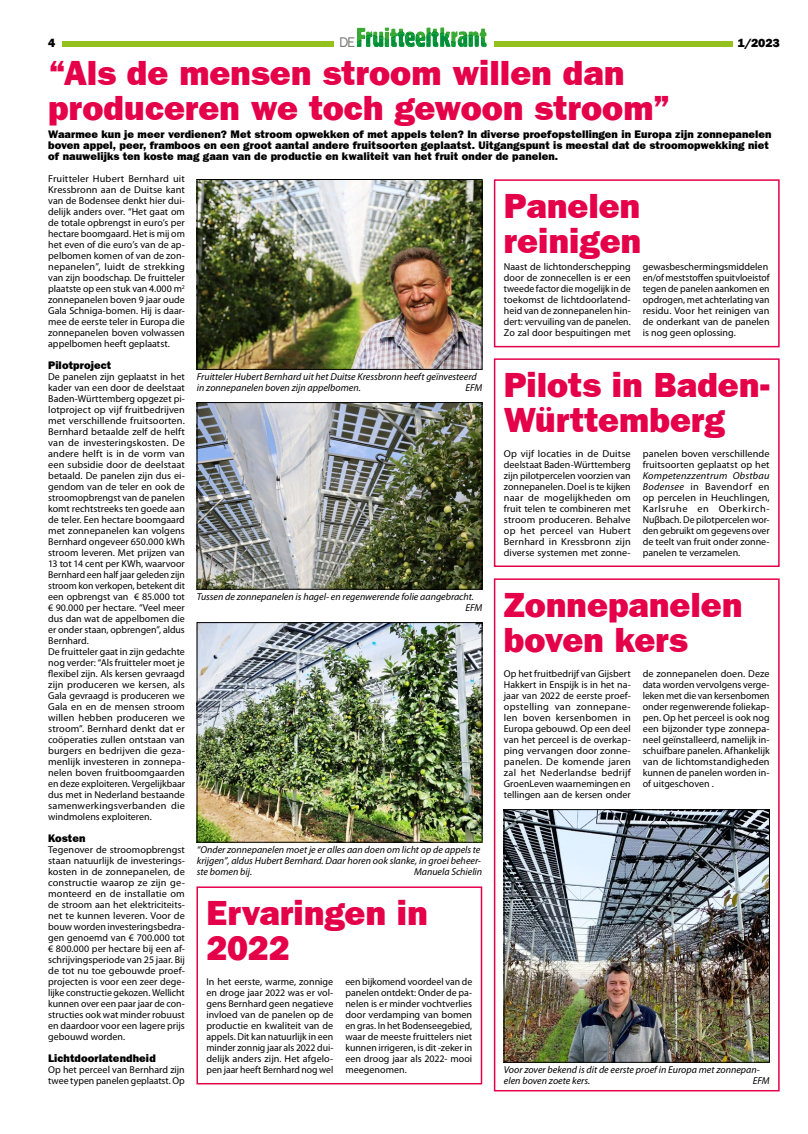
<style>
.page{position:relative;width:808px;height:1134px;background:#fff}
.page>*{position:absolute;margin:0;border:0;box-sizing:border-box;transform-origin:0 0}
.t1{font:800 35px/35px "Frankfurt Gothic";color:#e5004a}
.t2{font:14.4px "Franklin Gothic";color:#7e7e7d}
.t3{font:800 12px "Frankfurt Gothic";color:#000}
.t4{font:800 11px/11px "Frankfurt Gothic";letter-spacing:.01em;color:#000}
.t5{font:10px/11px "Myriad Pro";color:#000;text-align:justify}
.t6{font:italic 10px/11px "Myriad Pro";color:#000}
.s1{font-style:italic}
</style>
<div class="page">
<div style="left:62px;top:41px;width:671px;height:6px;background:#95c11f"></div>
<div style="left:334px;top:28px;width:160px;height:20px;background:#fff"></div>
<svg style="left:357px;top:27px;width:129px;height:20px"></svg>
<div style="left:494px;top:179px;width:286px;height:168px;border:2px solid #e5004a"></div>
<div style="left:196px;top:886px;width:286px;height:198px;border:2px solid #e5004a"></div>
<div style="left:494px;top:358px;width:286px;height:209px;border:2px solid #e5004a"></div>
<div style="left:494px;top:578px;width:286px;height:513px;border:2px solid #e5004a"></div>
<img style="left:506px;top:811px;width:262px;height:249px">
<div style="left:504px;top:809px;width:266px;height:253px;border:1px solid #000"></div>
<img style="left:199px;top:181px;width:281px;height:187px">
<div style="left:197px;top:179px;width:285px;height:191px;border:1px solid #000"></div>
<img style="left:199px;top:404px;width:281px;height:183px">
<div style="left:197px;top:402px;width:285px;height:187px;border:1px solid #000"></div>
<img style="left:199px;top:624px;width:281px;height:216px">
<div style="left:197px;top:622px;width:285px;height:220px;border:1px solid #000"></div>
<p class="t3" style="left:48px;top:35px;width:9px">4</p>
<h2 class="t2" style="left:339px;top:33px;width:17px">DE</h2>
<p class="t3" style="left:738px;top:35px;width:43px">1/2023</p>
<h1 class="t1" style="left:48px;top:55px;width:624px">“Als de mensen stroom willen dan produceren we toch gewoon stroom”</h1>
<p class="t4" style="left:48px;top:129px;width:725px">Waarmee kun je meer verdienen? Met stroom opwekken of met appels telen? In diverse proefopstellingen in Europa zijn zonnepanelen boven appel, peer, framboos en een groot aantal andere fruitsoorten geplaatst. Uitgangspunt is meestal dat de stroomopwekking niet of nauwelijks ten koste mag gaan van de productie en kwaliteit van het fruit onder de panelen.</p>
<p class="t5" style="left:48px;top:173px;width:138px">Fruitteler Hubert Bernhard uit Kressbronn aan de Duitse kant van de Bodensee denkt hier dui&shy;delijk anders over. “Het gaat om de totale opbrengst in euro’s per hectare boomgaard. Het is mij om het even of die euro’s van de ap&shy;pelbomen komen of van de zon&shy;nepanelen”, luidt de strekking van zijn boodschap. De fruitteler plaatste op een stuk van 4.000 m<sup>2 </sup>zonnepanelen boven 9 jaar oude Gala Schniga-bomen. Hij is daar&shy;mee de eerste teler in Europa die zonnepanelen boven volwassen appelbomen heeft geplaatst.</p>
<p class="t4" style="left:48px;top:360px;width:65px">Pilotproject</p>
<p class="t5" style="left:48px;top:371px;width:138px;text-align:left">De panelen zijn geplaatst in het kader van een door de deelstaat<br>Baden-Württemberg opgezet pi&shy;lotproject op vijf fruitbedrijven met verschillende fruitsoorten.<br>Bernhard betaalde zelf de helft van de investeringskosten. De andere helft is in de vorm van een subsidie door de deelstaat betaald. De panelen zijn dus ei&shy;gendom van de teler en ook de stroomopbrengst van de panelen komt rechtstreeks ten goede aan de teler. Een hectare boomgaard met zonnepanelen kan volgens<br>Bernhard ongeveer 650.000 kWh stroom leveren. Met prijzen van<br>13 tot 14 cent per KWh, waarvoor<br>Bernhard een half jaar geleden zijn stroom kon verkopen, betekent dit een opbrengst van € 85.000 tot € 90.000 per hectare. “Veel meer dus dan wat de appelbomen die er onder staan, opbrengen”, aldus<br>Bernhard.<br>De fruitteler gaat in zijn gedachte nog verder: “Als fruitteler moet je flexibel zijn. Als kersen gevraagd zijn produceren we kersen, als<br>Gala gevraagd is produceren we<br>Gala en en de mensen stroom willen hebben produceren we stroom”. Bernhard denkt dat er coöperaties zullen ontstaan van burgers en bedrijven die geza&shy;menlijk investeren in zonnepa&shy;nelen boven fruitboomgaarden en deze exploiteren. Vergelijkbaar dus met in Nederland bestaande samenwerkingsverbanden die windmolens exploiteren.</p>
<p class="t4" style="left:48px;top:833px;width:39px">Kosten</p>
<p class="t5" style="left:48px;top:844px;width:138px">Tegenover de stroomopbrengst staan natuurlijk de investerings&shy;kosten in de zonnepanelen, de constructie waarop ze zijn ge&shy;monteerd en de installatie om de stroom aan het elektriciteits&shy;net te kunnen leveren. Voor de bouw worden investeringsbedra&shy;gen genoemd van € 700.000 tot € 800.000 per hectare bij een af&shy;schrijvingsperiode van 25 jaar. Bij de tot nu toe gebouwde proef&shy;projecten is voor een zeer dege&shy;lijke constructie gekozen. Wellicht kunnen over een paar jaar de con&shy;structies ook wat minder robuust en daardoor voor een lagere prijs gebouwd worden.</p>
<p class="t4" style="left:48px;top:1053px;width:109px">Lichtdoorlatendheid</p>
<p class="t5" style="left:48px;top:1064px;width:138px">Op het perceel van Bernhard zijn twee typen panelen geplaatst. Op</p>
<h1 class="t1" style="left:504px;top:188px;width:139px">Panelen reinigen</h1>
<p class="t5" style="left:504px;top:261px;width:128px">Naast de lichtonderschepping door de zonnecellen is er een tweede factor die mogelijk in de toekomst de lichtdoorlatend&shy;heid van de zonnepanelen hin&shy;dert: vervuiling van de panelen.<br>Zo zal door bespuitingen met</p>
<p class="t5" style="left:643px;top:261px;width:128px;text-align:left">gewasbeschermingsmiddelen en/of meststoffen spuitvloeistof tegen de panelen aankomen en opdrogen, met achterlating van residu. Voor het reinigen van de onderkant van de panelen is nog geen oplossing.</p>
<h1 class="t1" style="left:504px;top:367px;width:267px">Pilots in Baden-<br>Württemberg</h1>
<p class="t5" style="left:504px;top:448px;width:128px">Op vijf locaties in de Duitse deelstaat Baden-Württemberg zijn pilotpercelen voorzien van zonnepanelen. Doel is te kijken naar de mogelijkheden om fruit telen te combineren met stroom produceren. Behalve op het perceel van Hubert Bernhard in Kressbronn zijn diverse systemen met zonne-</p>
<p class="t5" style="left:643px;top:448px;width:128px">panelen boven verschillende fruitsoorten geplaatst op het</p>
<p class="t6" style="left:197px;top:371px;width:281px">Fruitteler Hubert Bernhard uit het Duitse Kressbronn heeft geïnvesteerd in zonnepanelen boven zijn appelbomen.</p>
<p class="t6" style="left:465px;top:382px;width:18px">EFM</p>
<p class="t5" style="left:643px;top:470px;width:128px"><span class="s1">Kompetenzzentrum Obstbau Bodensee</span> in Bavendorf en op percelen in Heuchlingen, Karlsruhe en Oberkirch-Nuβbach. De pilotpercelen wor&shy;den gebruikt om gegevens over de teelt van fruit onder zonne&shy;panelen te verzamelen.</p>
<h1 class="t1" style="left:504px;top:587px;width:240px">Zonnepanelen boven kers</h1>
<p class="t5" style="left:504px;top:668px;width:128px">Op het fruitbedrijf van Gijsbert Hakkert in Enspijk is in het na&shy;jaar van 2022 de eerste proef&shy;opstelling van zonnepane&shy;len boven kersenbomen in Europa gebouwd. Op een deel van het perceel is de overkap&shy;ping vervangen door zonne&shy;panelen. De komende jaren zal het Nederlandse bedrijf GroenLeven waarnemingen en tellingen aan de kersen onder</p>
<p class="t5" style="left:643px;top:668px;width:128px">de zonnepanelen doen. Deze data worden vervolgens verge&shy;leken met die van kersenbomen onder regenwerende foliekap&shy;pen. Op het perceel is ook nog een bijzonder type zonnepa&shy;neel geïnstalleerd, namelijk in&shy;schuifbare panelen. Afhankelijk van de lichtomstandigheden kunnen de panelen worden in&shy;of uitgeschoven .</p>
<p class="t6" style="left:465px;top:591px;width:18px;text-indent:-269px">Tussen de zonnepanelen is hagel- en regenwerende folie aangebracht.<br>EFM</p>
<p class="t6" style="left:197px;top:844px;width:286px;text-align:justify">“Onder zonnepanelen moet je er alles aan doen om licht op de appels te krijgen”, aldus Hubert Bernhard. Daar horen ook slanke, in groei beheer&shy;ste bomen bij.</p>
<p class="t6" style="left:414px;top:866px;width:70px">Manuela Schielin</p>
<h1 class="t1" style="left:206px;top:895px;width:223px">Ervaringen in<br>2022</h1>
<p class="t5" style="left:206px;top:976px;width:128px">In het eerste, warme, zonnige en droge jaar 2022 was er vol&shy;gens Bernhard geen negatieve invloed van de panelen op de productie en kwaliteit van de appels. Dit kan natuurlijk in een minder zonnig jaar als 2022 dui&shy;delijk anders zijn. Het afgelo&shy;pen jaar heeft Bernhard nog wel</p>
<p class="t5" style="left:345px;top:976px;width:128px">een bijkomend voordeel van de panelen ontdekt: Onder de pa&shy;nelen is er minder vochtverlies door verdamping van bomen en gras. In het Bodenseegebied, waar de meeste fruittelers niet kunnen irrigeren, is dit -zeker in een droog jaar als 2022- mooi meegenomen.</p>
<p class="t6" style="left:504px;top:1064px;width:258px">Voor zover bekend is dit de eerste proef in Europa met zonnepan&shy;elen boven zoete kers.</p>
<p class="t6" style="left:753px;top:1075px;width:18px">EFM</p>
</div>
